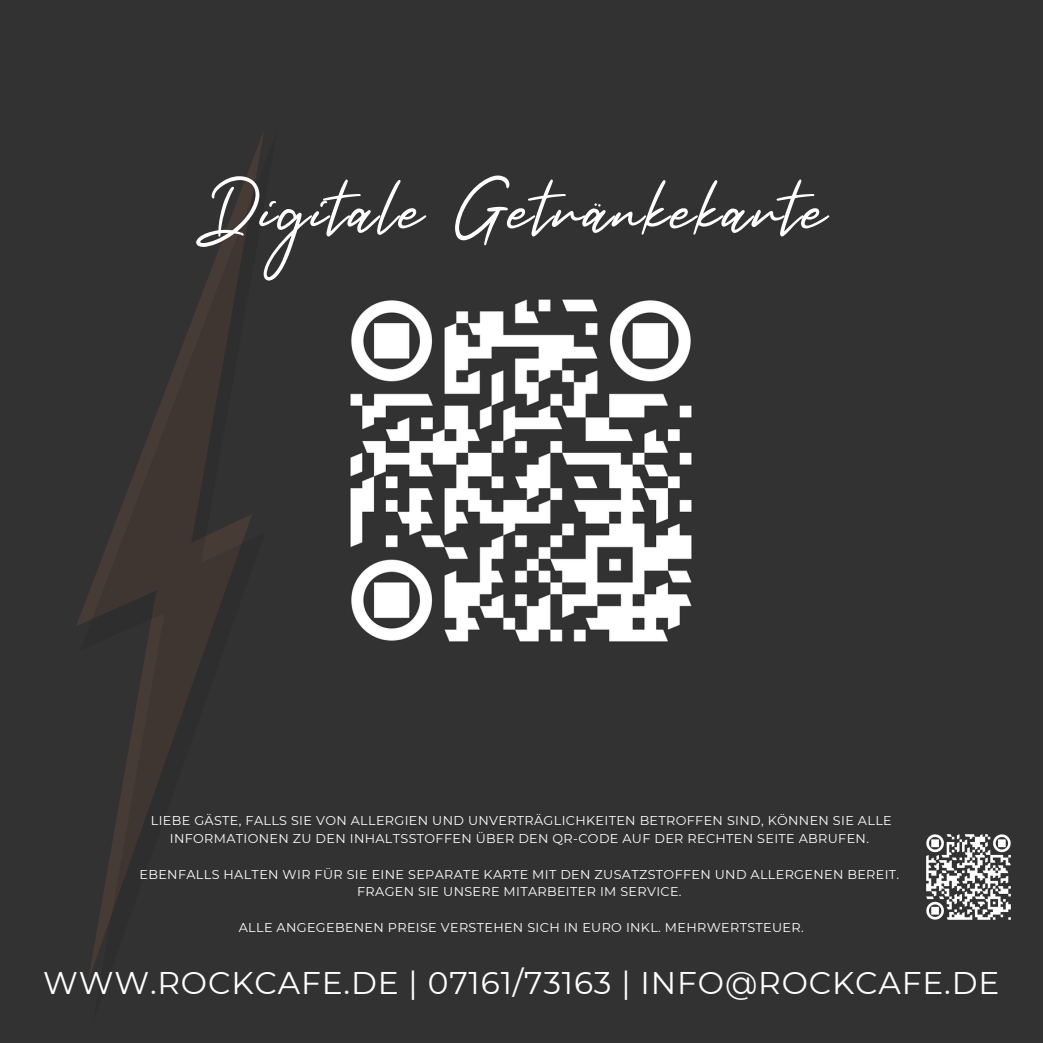
<style>
.page{position:relative;width:1043px;height:1043px;background:#fff}
.page>*{position:absolute;margin:0;border:0;box-sizing:border-box;transform-origin:0 0}
.t1{font:95.55px "Rock Bottom";letter-spacing:.025em;color:#fff}
.t2{font:31.32px "Montserrat";letter-spacing:.025em;color:#fff}
.t3{font:12.78px/17.8px "Montserrat";letter-spacing:.025em;color:#fff;text-align:center}
</style>
<div class="page">
<div style="left:0;top:0;width:1042px;height:1042px;background:#323232"></div>
<svg style="left:76px;top:132px;width:188px;height:847px"></svg>
<img style="left:350px;top:299px;width:342px;height:343px">
<img style="left:926px;top:834px;width:85px;height:86px">
<p class="t1" style="left:214px;top:141px;width:614px">Digitale Getrankekarte</p>
<h1 class="t3" style="left:151px;top:811px;width:742px">LIEBE GÄSTE, FALLS SIE VON ALLERGIEN UND UNVERTRÄGLICHKEITEN BETROFFEN SIND, KÖNNEN SIE ALLE<br>INFORMATIONEN ZU DEN INHALTSSTOFFEN ÜBER DEN QR-CODE AUF DER RECHTEN SEITE ABRUFEN.</h1>
<p class="t3" style="left:139px;top:864px;width:761px">EBENFALLS HALTEN WIR FÜR SIE EINE SEPARATE KARTE MIT DEN ZUSATZSTOFFEN UND ALLERGENEN BEREIT.</p>
<p class="t3" style="left:357px;top:882px;width:326px">FRAGEN SIE UNSERE MITARBEITER IM SERVICE.</p>
<p class="t3" style="left:239px;top:918px;width:566px">ALLE ANGEGEBENEN PREISE VERSTEHEN SICH IN EURO INKL. MEHRWERTSTEUER.</p>
<p class="t2" style="left:43px;top:962px;width:957px">WWW.ROCKCAFE.DE | 07161/73163 | INFO@ROCKCAFE.DE</p>
</div>
